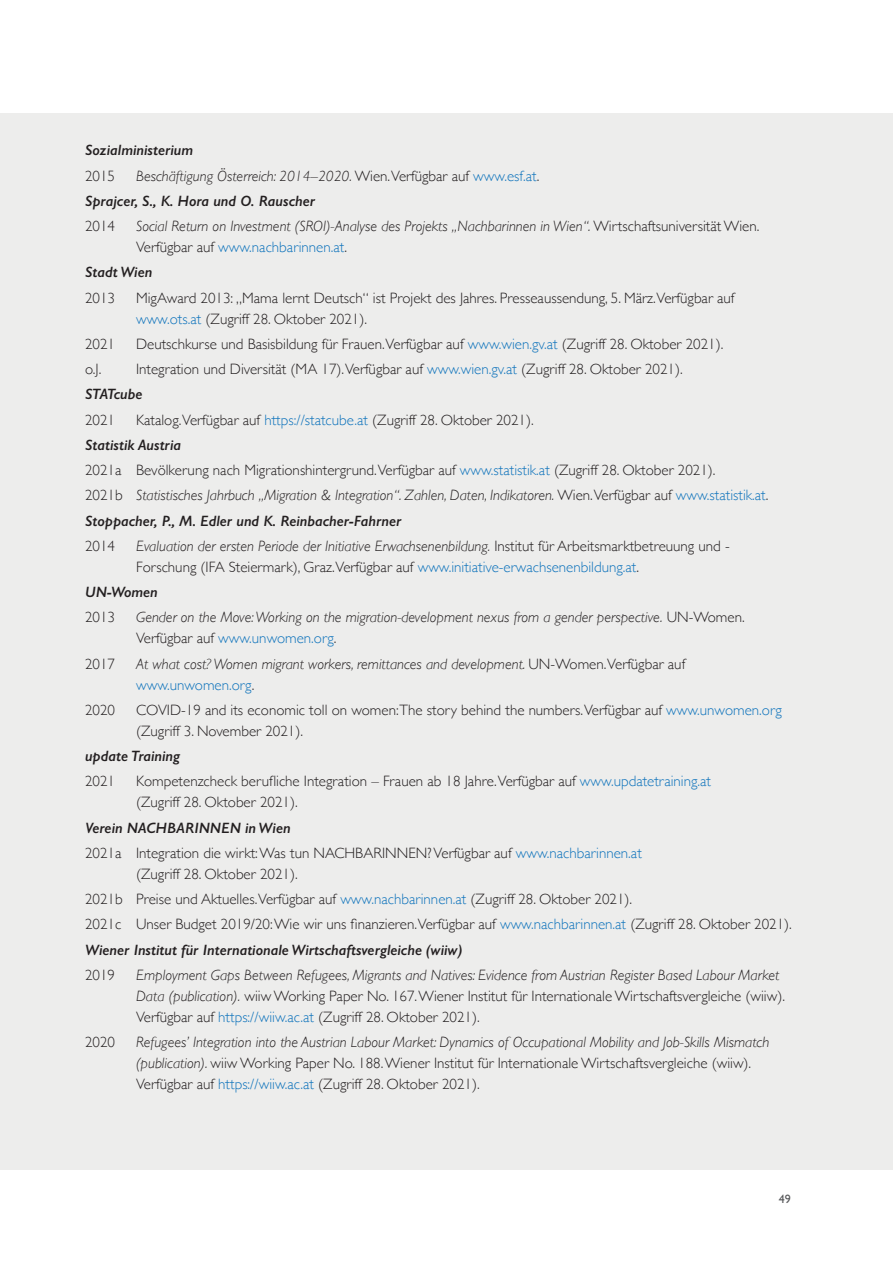
<style>
.page{position:relative;width:893px;height:1263px;background:#fff}
.page>*{position:absolute;margin:0;border:0;box-sizing:border-box;transform-origin:0 0}
.t1{font:300 15px/25.2px "Gill Sans";color:#231f20}
.t2{font:italic 300 15px/21px "Gill Sans";color:#231f20}
.t3{font:italic 600 15px "Gill Sans";color:#231f20}
.t4{font:12px "Gill Sans";color:#57585a}
.s1{font-style:normal}
.s2{font-style:normal;color:#1074bc}
.s3{font-weight:600}
.s4{color:#1074bc}
.s5{font-weight:600;font-style:italic}
.s6{font-style:italic}
</style>
<div class="page">
<div style="left:0;top:113px;width:893px;height:1056px;background:#ededec"></div>
<p class="t3" style="left:85px;top:141px;width:110px">Sozialministerium</p>
<p class="t1" style="left:85px;top:162px;width:31px">2015</p>
<p class="t2" style="left:85px;top:163px;width:456px;line-height:25.2px;text-indent:51px">Beschäftigung Österreich: 2014–2020. <span class="s1">Wien.Verfügbar auf</span> <span class="s2">www.esf.at</span><span class="s1">.<br></span><span class="s3">Sprajcer, S., K. Hora und O. Rauscher</span></p>
<p class="t1" style="left:85px;top:213px;width:31px">2014</p>
<p class="t2" style="left:136px;top:216px;width:625px">Social Return on Investment (SROI)-Analyse des Projekts „Nachbarinnen in Wien“. <span class="s1">Wirtschaftsuniversität Wien.<br>Verfügbar auf</span> <span class="s2">www.nachbarinnen.at</span><span class="s1">.</span></p>
<p class="t3" style="left:85px;top:263px;width:69px">Stadt Wien</p>
<p class="t1" style="left:85px;top:284px;width:31px">2013</p>
<p class="t1" style="left:136px;top:287px;width:600px;line-height:21px">MigAward 2013: „Mama lernt Deutsch“ ist Projekt des Jahres. Presseaussendung, 5. März.Verfügbar auf <span class="s4">www.ots.at</span> (Zugriff 28. Oktober 2021).</p>
<p class="t1" style="left:85px;top:331px;width:31px">2021</p>
<p class="t1" style="left:136px;top:331px;width:589px">Deutschkurse und Basisbildung für Frauen.Verfügbar auf <span class="s4">www.wien.gv.at</span> (Zugriff 28. Oktober 2021).</p>
<p class="t1" style="left:85px;top:356px;width:18px">o.J.</p>
<p class="t1" style="left:85px;top:356px;width:599px;text-indent:51px">Integration und Diversität (MA 17).Verfügbar auf <span class="s4">www.wien.gv.at</span> (Zugriff 28. Oktober 2021).<br><span class="s5">STATcube</span></p>
<p class="t1" style="left:85px;top:406px;width:31px">2021</p>
<p class="t1" style="left:85px;top:406px;width:685px;text-indent:51px">Katalog.Verfügbar auf <span class="s4">https://statcube.at</span> (Zugriff 28. Oktober 2021).<br><span class="s5">Statistik Austria<br></span>2021a Bevölkerung nach Migrationshintergrund.Verfügbar auf <span class="s4">www.statistik.at</span> (Zugriff 28. Oktober 2021).<br>2021b <span class="s6">Statistisches Jahrbuch „Migration &amp; Integration“. Zahlen, Daten, Indikatoren.</span> Wien.Verfügbar auf <span class="s4">www.statistik.at</span>.<br><span class="s5">Stoppacher, P., M. Edler und K. Reinbacher-Fahrner</span></p>
<p class="t1" style="left:85px;top:533px;width:31px">2014</p>
<p class="t1" style="left:136px;top:535px;width:595px;line-height:21px"><span class="s6">Evaluation der ersten Periode der Initiative Erwachsenenbildung.</span> Institut für Arbeitsmarktbetreuung und -<br>Forschung (IFA Steiermark), Graz.Verfügbar auf <span class="s4">www.initiative-erwachsenenbildung.at</span>.</p>
<p class="t3" style="left:85px;top:583px;width:74px">UN-Women</p>
<p class="t1" style="left:85px;top:604px;width:31px">2013</p>
<p class="t2" style="left:136px;top:607px;width:610px">Gender on the Move: Working on the migration-development nexus from a gender perspective. <span class="s1">UN-Women.<br>Verfügbar auf</span> <span class="s2">www.unwomen.org</span><span class="s1">.</span></p>
<p class="t1" style="left:85px;top:650px;width:31px">2017</p>
<p class="t2" style="left:136px;top:653px;width:551px">At what cost? Women migrant workers, remittances and development. <span class="s1">UN-Women.Verfügbar auf </span><span class="s2">www.unwomen.org</span><span class="s1">.</span></p>
<p class="t1" style="left:85px;top:697px;width:31px">2020</p>
<p class="t1" style="left:136px;top:699px;width:647px;line-height:21px">COVID-19 and its economic toll on women:The story behind the numbers.Verfügbar auf <span class="s4">www.unwomen.org </span>(Zugriff 3. November 2021).</p>
<p class="t3" style="left:85px;top:747px;width:97px">update Training</p>
<p class="t1" style="left:85px;top:768px;width:31px">2021</p>
<p class="t1" style="left:136px;top:770px;width:576px;line-height:21px">Kompetenzcheck berufliche Integration – Frauen ab 18 Jahre.Verfügbar auf <span class="s4">www.updatetraining.at </span>(Zugriff 28. Oktober 2021).</p>
<p class="t1" style="left:85px;top:814px;width:558px"><span class="s5">Verein NACHBARINNEN in Wien<br></span>2021a Integration die wirkt: Was tun NACHBARINNEN? Verfügbar auf <span class="s4">www.nachbarinnen.at</span></p>
<p class="t1" style="left:85px;top:861px;width:708px;text-indent:51px">(Zugriff 28. Oktober 2021).<br>2021b Preise und Aktuelles.Verfügbar auf <span class="s4">www.nachbarinnen.at</span> (Zugriff 28. Oktober 2021).<br>2021c Unser Budget 2019/20: Wie wir uns finanzieren.Verfügbar auf <span class="s4">www.nachbarinnen.at</span> (Zugriff 28. Oktober 2021).<br><span class="s5">Wiener Institut für Internationale Wirtschaftsvergleiche (wiiw)</span></p>
<p class="t1" style="left:85px;top:962px;width:31px">2019</p>
<p class="t1" style="left:136px;top:964px;width:650px;line-height:21px"><span class="s6">Employment Gaps Between Refugees, Migrants and Natives: Evidence from Austrian Register Based Labour Market<br>Data (publication).</span> wiiw Working Paper No. 167. Wiener Institut für Internationale Wirtschaftsvergleiche (wiiw).<br>Verfügbar auf <span class="s4">https://wiiw.ac.at</span> (Zugriff 28. Oktober 2021).</p>
<p class="t1" style="left:85px;top:1029px;width:31px">2020</p>
<p class="t1" style="left:136px;top:1031px;width:635px;line-height:21px"><span class="s6">Refugees’ Integration into the Austrian Labour Market: Dynamics of Occupational Mobility and Job-Skills Mismatch (publication).</span> wiiw Working Paper No. 188. Wiener Institut für Internationale Wirtschaftsvergleiche (wiiw).<br>Verfügbar auf <span class="s4">https://wiiw.ac.at</span> (Zugriff 28. Oktober 2021).</p>
<p class="t4" style="left:779px;top:1192px;width:13px">49</p>
</div>
